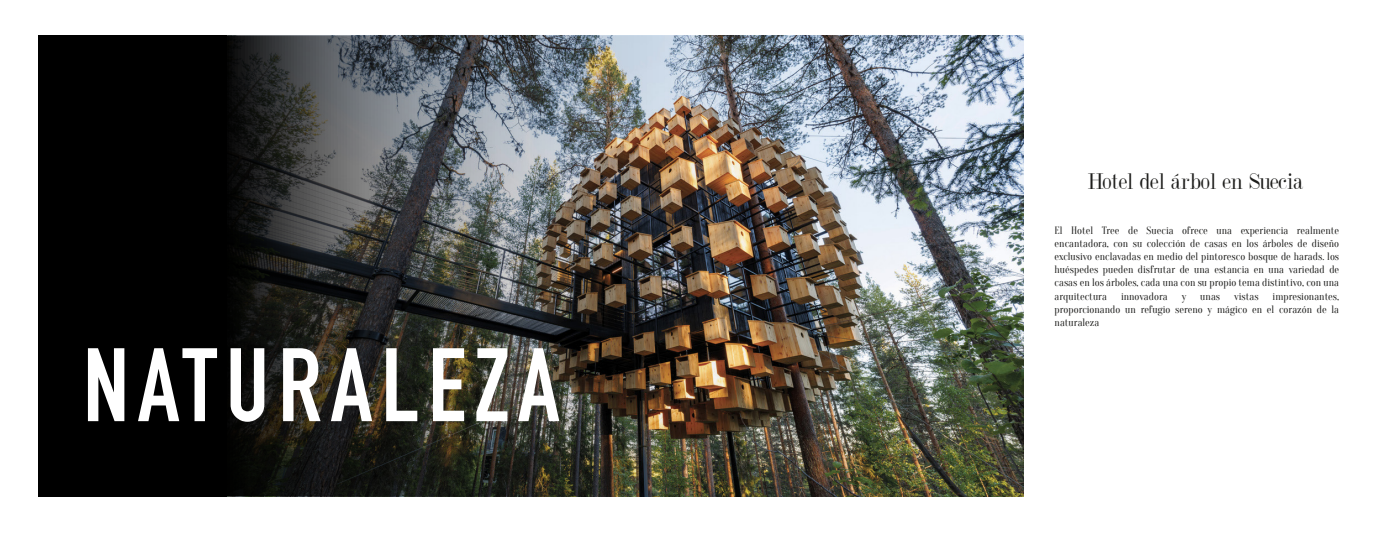
<style>
.page{position:relative;width:1386px;height:536px;background:#fff}
.page>*{position:absolute;margin:0;border:0;box-sizing:border-box;transform-origin:0 0}
.t1{font:700 102.38px "DIN Condensed";letter-spacing:.085em;color:#fff}
.t2{font:24.5px "Dubiel Plain";color:#1d1d1b}
.t3{font:10.5px/13.1px "Oranienbaum";color:#1d1d1b;text-align:justify}
</style>
<div class="page">
<div style="left:39px;top:35px;width:692px;height:461px;background:#000"></div>
<img style="left:227px;top:35px;width:791px;height:461px">
<h1 class="t1" style="left:83px;top:316px;width:477px">NATURALEZA</h1>
<h2 class="t2" style="left:1087px;top:168px;width:217px">Hotel del árbol en Suecia</h2>
<p class="t3" style="left:1054px;top:224px;width:286px">El Hotel Tree de Suecia ofrece una experiencia realmente encantadora, con su colección de casas en los árboles de diseño exclusivo enclavadas en medio del pintoresco bosque de harads. los huéspedes pueden disfrutar de una estancia en una variedad de casas en los árboles, cada una con su propio tema distintivo, con una arquitectura</p>
<p class="t3" style="left:1121px;top:289px;width:48px">innovadora</p>
<p class="t3" style="left:1181px;top:289px;width:6px">y</p>
<p class="t3" style="left:1200px;top:289px;width:21px">unas</p>
<p class="t3" style="left:1234px;top:289px;width:26px">vistas</p>
<p class="t3" style="left:1054px;top:289px;width:286px;text-indent:218px">impresionantes, proporcionando un refugio sereno y mágico en el corazón de la naturaleza</p>
</div>
